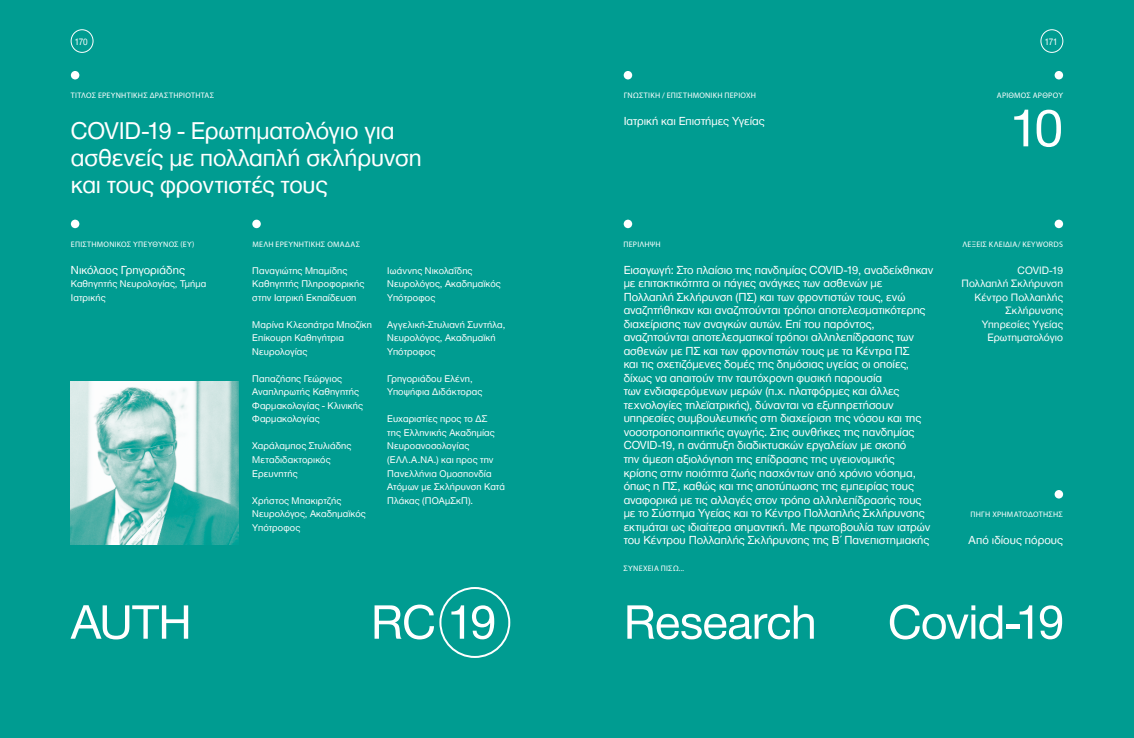
<style>
.page{position:relative;width:1134px;height:738px;background:#fff}
.page>*{position:absolute;margin:0;border:0;box-sizing:border-box;transform-origin:0 0}
.t1{font:55px "Helvetica Neue Greek";color:#fff}
.t2{font:50px "Helvetica Neue Greek";letter-spacing:-.015em;color:#fff}
.t3{font:25px/27px "Helvetica Neue Greek";letter-spacing:-.005em;color:#fff}
.t4{font:12px/13.5px "Helvetica Neue Greek";color:#fff}
.t5{font:11px/13.5px "Helvetica Neue Greek";letter-spacing:.01em;color:#fff;text-align:right}
.t6{font:10px/13.5px "Helvetica Neue Greek";letter-spacing:.01em;color:#fff}
.t7{font:9.8px "Helvetica Neue Greek";letter-spacing:-.045em;color:#fff;scale:.9 1}
.t8{font:8px "Myriad Pro";letter-spacing:.025em;color:#fff}
</style>
<div class="page">
<div style="left:0;top:0;width:1134px;height:737px;background:#009c91"></div>
<div style="left:71px;top:71px;width:8px;height:8px;background:#fff;border-radius:50%"></div>
<div style="left:624px;top:71px;width:8px;height:8px;background:#fff;border-radius:50%"></div>
<div style="left:1054px;top:71px;width:9px;height:8px;background:#fff;border-radius:50%"></div>
<div style="left:71px;top:219px;width:8px;height:9px;background:#fff;border-radius:50%"></div>
<div style="left:624px;top:219px;width:8px;height:9px;background:#fff;border-radius:50%"></div>
<div style="left:1054px;top:219px;width:9px;height:9px;background:#fff;border-radius:50%"></div>
<svg style="left:1054px;top:489px;width:9px;height:9px"></svg>
<div style="left:439px;top:586px;width:71px;height:71px;border:2px solid #fff;border-radius:50%"></div>
<div style="left:71px;top:29px;width:22px;height:24px;border:1px solid #fff;border-radius:50%"></div>
<div style="left:1041px;top:29px;width:22px;height:24px;border:1px solid #fff;border-radius:50%"></div>
<svg style="left:252px;top:219px;width:9px;height:9px"></svg>
<img style="left:71px;top:381px;width:167px;height:163px">
<p class="t7" style="left:75px;top:36px;width:16px">170</p>
<p class="t7" style="left:1045px;top:36px;width:16px">171</p>
<p class="t8" style="left:71px;top:90px;width:145px">ΤΊΤΛΟΣ ΕΡΕΥΝΗΤΙΚΉΣ ΔΡΑΣΤΗΡΙΌΤΗΤΑΣ</p>
<h3 class="t3" style="left:71px;top:117px;width:352px">COVID-19 - Ερωτηματολόγιο για ασθενείς με πολλαπλή σκλήρυνση και τους φροντιστές τους</h3>
<p class="t8" style="left:624px;top:90px;width:134px">ΓΝΩΣΤΙΚΉ / ΕΠΙΣΤΗΜΟΝΙΚΉ ΠΕΡΙΟΧΉ</p>
<p class="t8" style="left:997px;top:90px;width:68px">ΑΡΙΘΜΌΣ ΆΡΘΡΟΥ</p>
<p class="t4" style="left:624px;top:114px;width:143px">Ιατρική και Επιστήμες Υγείας</p>
<h1 class="t1" style="left:1010px;top:99px;width:54px">10</h1>
<p class="t8" style="left:71px;top:239px;width:125px">ΕΠΙΣΤΗΜΟΝΙΚΟΣ ΥΠΕΎΘΥΝΟΣ (ΕΥ)</p>
<p class="t8" style="left:252px;top:239px;width:109px">ΜΈΛΗ ΕΡΕΥΝΗΤΙΚΉΣ ΟΜΆΔΑΣ</p>
<p class="t8" style="left:623px;top:239px;width:39px">ΠΕΡΊΛΗΨΗ</p>
<p class="t4" style="left:71px;top:263px;width:116px">Νικόλαος Γρηγοριάδης</p>
<p class="t6" style="left:71px;top:277px;width:137px">Καθηγητής Νευρολογίας, Τμήμα<br>Ιατρικής</p>
<p class="t6" style="left:252px;top:263px;width:114px">Παναγιώτης Μπαμίδης<br>Καθηγητής Πληροφορικής στην Ιατρική Εκπαίδευση</p>
<p class="t6" style="left:252px;top:317px;width:121px">Μαρίνα Κλεοπάτρα Μποζίκη<br>Επίκουρη Καθηγήτρια<br>Νευρολογίας</p>
<p class="t6" style="left:252px;top:371px;width:112px">Παπαζήσης Γεώργιος<br>Αναπληρωτής Καθηγητής<br>Φαρμακολογίας - Κλινικής<br>Φαρμακολογίας</p>
<p class="t6" style="left:252px;top:439px;width:101px">Χαράλαμπος Στυλιάδης<br>Μεταδιδακτορικός<br>Ερευνητής</p>
<p class="t6" style="left:252px;top:493px;width:115px">Χρήστος Μπακιρτζής<br>Νευρολόγος, Ακαδημαϊκός<br>Υπότροφος</p>
<p class="t6" style="left:387px;top:263px;width:115px">Ιωάννης Νικολαΐδης<br>Νευρολόγος, Ακαδημαϊκός<br>Υπότροφος</p>
<p class="t6" style="left:387px;top:317px;width:119px">Αγγελική-Στυλιανή Συντήλα,<br>Νευρολόγος, Ακαδημαϊκή<br>Υπότροφος</p>
<p class="t6" style="left:387px;top:371px;width:96px">Γρηγοριάδου Ελένη,<br>Υποψήφια Διδάκτορας</p>
<p class="t6" style="left:387px;top:412px;width:119px">Ευχαριστίες προς το ΔΣ<br>της Ελληνικής Ακαδημίας<br>Νευροανοσολογίας (ΕΛΛ.Α.ΝΑ.) και προς την<br>Πανελλήνια Ομοσπονδία<br>Ατόμων με Σκλήρυνση Κατά<br>Πλάκας (ΠΟΑμΣκΠ).</p>
<p class="t4" style="left:624px;top:263px;width:311px">Εισαγωγή: Στο πλαίσιο της πανδημίας COVID-19, αναδείχθηκαν με επιτακτικότητα οι πάγιες ανάγκες των ασθενών με Πολλαπλή Σκλήρυνση (ΠΣ) και των φροντιστών τους, ενώ αναζητήθηκαν και αναζητούνται τρόποι αποτελεσματικότερης διαχείρισης των αναγκών αυτών. Επί του παρόντος, αναζητούνται αποτελεσματικοί τρόποι αλληλεπίδρασης των ασθενών με ΠΣ και των φροντιστών τους με τα Κέντρα ΠΣ<br>και τις σχετιζόμενες δομές της δημόσιας υγείας οι οποίες, δίχως να απαιτούν την ταυτόχρονη φυσική παρουσία<br>των ενδιαφερόμενων μερών (π.χ. πλατφόρμες και άλλες τεχνολογίες τηλεϊατρικής), δύνανται να εξυπηρετήσουν υπηρεσίες συμβουλευτικής στη διαχείριση της νόσου και της νοσοτροποποιητικής αγωγής. Στις συνθήκες της πανδημίας COVID-19, η ανάπτυξη διαδικτυακών εργαλείων με σκοπό<br>την άμεση αξιολόγηση της επίδρασης της υγειονομικής<br>κρίσης στην ποιότητα ζωής πασχόντων από χρόνιο νόσημα, όπως η ΠΣ, καθώς και της αποτύπωσης της εμπειρίας τους αναφορικά με τις αλλαγές στον τρόπο αλληλεπίδρασής τους με το Σύστημα Υγείας και το Κέντρο Πολλαπλής Σκλήρυνσης εκτιμάται ως ιδιαίτερα σημαντική. Με πρωτοβουλία των ιατρών του Κέντρου Πολλαπλής Σκλήρυνσης της Β΄ Πανεπιστημιακής</p>
<p class="t8" style="left:623px;top:563px;width:62px">ΣΥΝΕΧΕΙΑ ΠΙΣΩ...</p>
<p class="t8" style="left:962px;top:239px;width:102px">ΛΈΞΕΙΣ ΚΛΕΙΔΙΆ/ KEYWORDS</p>
<p class="t5" style="left:962px;top:263px;width:103px">COVID-19<br>Πολλαπλή Σκλήρυνση<br>Κέντρο Πολλαπλής<br>Σκλήρυνσης<br>Υπηρεσίες Υγείας<br>Ερωτηματολόγιο</p>
<p class="t8" style="left:970px;top:509px;width:94px">ΠΗΓΉ ΧΡΗΜΑΤΟΔΌΤΗΣΗΣ</p>
<p class="t4" style="left:968px;top:533px;width:96px">Από ιδίους πόρους</p>
<h2 class="t2" style="left:71px;top:595px;width:123px">AUTH</h2>
<h2 class="t2" style="left:371px;top:595px;width:127px">RC 19</h2>
<h2 class="t2" style="left:624px;top:595px;width:195px">Research</h2>
<h2 class="t2" style="left:888px;top:595px;width:178px">Covid-19</h2>
</div>
